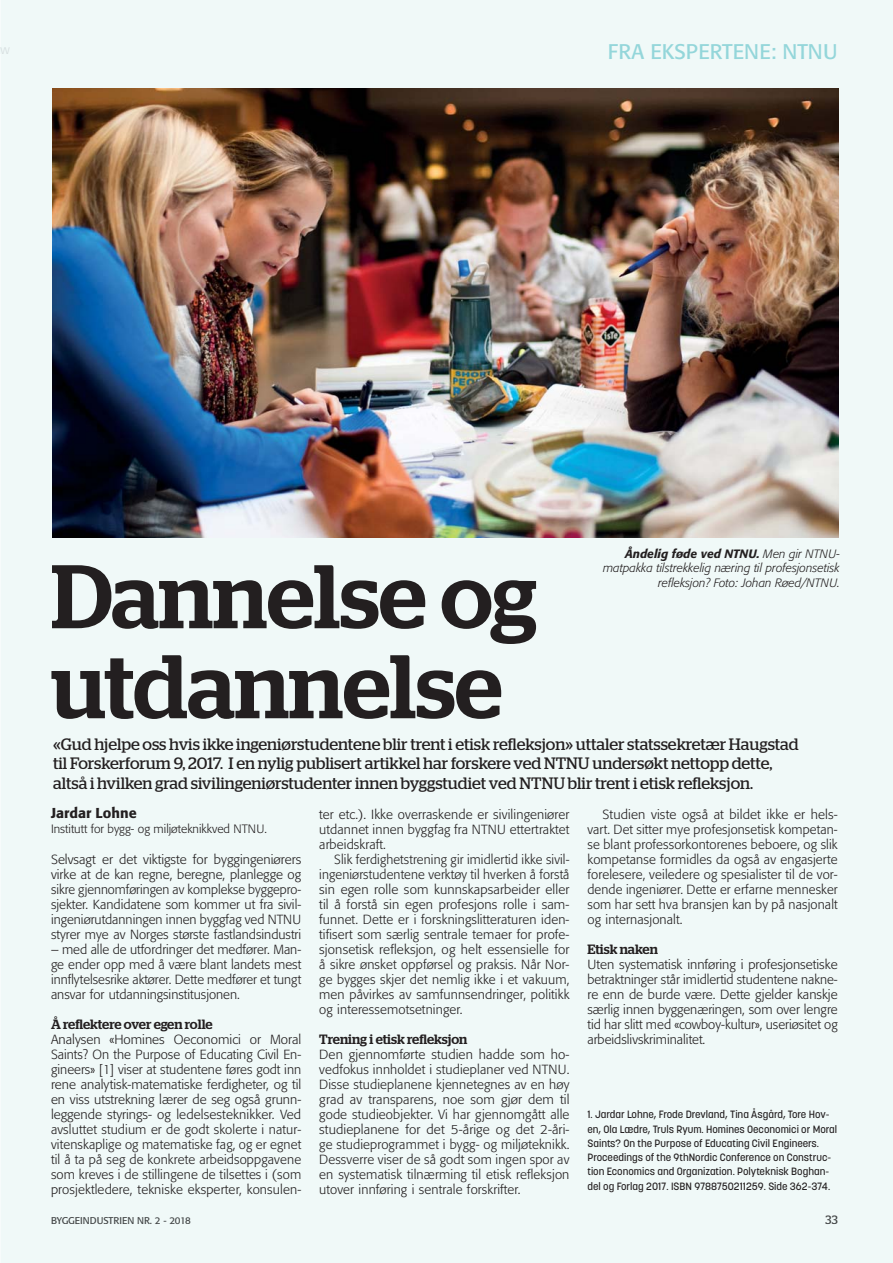
<style>
.page{position:relative;width:893px;height:1263px;background:#f0f9f8}
.page>*{position:absolute;margin:0;border:0;box-sizing:border-box;transform-origin:0 0}
.t1{font:500 90px/90px "Stag";letter-spacing:-.005em;color:#231f20}
.t2{font:21px "Formata";color:#94d6da}
.t3{font:16.5px/19.5px "Stag";color:#231f20}
.t4{font:500 14.25px "Formata";color:#231f20}
.t5{font:500 13.5px "Stag";color:#231f20}
.t6{font:300 13.2px/15px "Formata";letter-spacing:.01em;color:#231f20;text-align:justify}
.t7{font:italic 300 12px/14.2px "Formata";color:#231f20;text-align:right}
.t8{font:300 12px "Formata";color:#231f20}
.t9{font:12px "Stag";color:#231f20}
.t10{font:500 10.5px/14.2px "Korolev";color:#231f20}
.t11{font:9.75px "Formata";letter-spacing:-.005em;color:#414445}
.s1{font-weight:500}
</style>
<div class="page">
<div style="left:826px;top:1216px;width:11px;height:8px;background:#f0f9f8"></div>
<div style="left:52px;top:1217px;width:138px;height:7px;background:#f0f9f8"></div>
<div style="left:1px;top:47px;width:9px;height:7px;background:#f0f9f8"></div>
<img style="left:52px;top:88px;width:787px;height:450px">
<h2 class="t2" style="left:608px;top:44px;width:231px">FRA EKSPERTENE: NTNU</h2>
<h1 class="t1" style="left:51px;top:562px;width:488px">Dannelse og utdannelse</h1>
<p class="t7" style="left:603px;top:547px;width:238px"><span class="s1">Åndelig føde ved NTNU.</span> Men gir NTNU&shy;matpakka tilstrekkelig næring til profesjonsetisk refleksjon? Foto: Johan Røed/NTNU.</p>
<p class="t3" style="left:53px;top:736px;width:747px">«Gud hjelpe oss hvis ikke ingeniørstudentene blir trent i etisk refleksjon» uttaler statssekretær Haugstad til Forskerforum 9, 2017. I en nylig publisert artikkel har forskere ved NTNU undersøkt nettopp dette, altså i hvilken grad sivilingeniørstudenter innen byggstudiet ved NTNU blir trent i etisk refleksjon.</p>
<p class="t4" style="left:51px;top:805px;width:87px">Jardar Lohne</p>
<p class="t8" style="left:51px;top:823px;width:217px">Institutt for bygg- og miljøteknikkved NTNU.</p>
<p class="t6" style="left:51px;top:853px;width:252px">Selvsagt er det viktigste for bygging en iørers virke at de kan regne, beregne, planlegge og sikre gjennomføringen av komplekse byggepro&shy;sjekter. Kandidatene som kommer ut fra sivil&shy;ingeniørutdanningen innen byggfag ved NTNU styrer mye av Norges største fastlandsindustri</p>
<p class="t6" style="left:51px;top:943px;width:252px">– med alle de utfordringer det medfører. Man&shy;ge ender opp med å være blant landets mest innflytelsesrike aktører. Dette medfører et tungt ansvar for utdanningsinstitusjonen.</p>
<p class="t5" style="left:51px;top:1019px;width:163px">Å reflektere over egen rolle</p>
<p class="t6" style="left:51px;top:1033px;width:252px">Analysen «Homines Oeconomici or Moral Saints? On the Purpose of Educating Civil En&shy;gineers» [1] viser at studentene føres godt inn rene analytisk-matematiske ferdigheter, og til en viss utstrekning lærer de seg også grunn&shy;leggende styrings- og ledelsesteknikker. Ved avsluttet studium er de godt skolerte i natur&shy;vitenskaplige og matematiske fag, og er egnet til å ta på seg de konkrete arbeidsoppgavene som kreves i de stillingene de tilsettes i (som prosjektledere, tekniske eksperter, konsulen-</p>
<p class="t6" style="left:319px;top:808px;width:252px">ter etc.). Ikke overraskende er sivilingeniører utdannet innen byggfag fra NTNU ettertraktet arbeidskraft.</p>
<p class="t6" style="left:319px;top:853px;width:252px;text-indent:15px">Slik ferdighetstrening gir imidlertid ikke sivil&shy;ingeniørstudentene verktøy til hverken å forstå sin egen rolle som kunnskapsarbeider eller til å forstå sin egen profesjons rolle i sam&shy;funnet. Dette er i forskningslitteraturen iden&shy;tifisert som særlig sentrale temaer for profe&shy;sjonsetisk refleksjon, og helt essensielle for å sikre ønsket oppførsel og praksis. Når Nor&shy;ge bygges skjer det nemlig ikke i et vakuum, men påvirkes av samfunnsendringer, politikk og interessemotsetninger.</p>
<p class="t5" style="left:319px;top:1034px;width:150px">Trening i etisk refleksjon</p>
<p class="t6" style="left:319px;top:1048px;width:252px">Den gjennomførte studien hadde som ho&shy;vedfokus innholdet i studieplaner ved NTNU.<br>Disse studieplanene kjennetegnes av en høy grad av transparens, noe som gjør dem til gode studieobjekter. Vi har gjennomgått alle studieplanene for det 5-årige og det 2-åri&shy;ge studieprogrammet i bygg- og miljøteknikk.<br>Dessverre viser de så godt som ingen spor av en systematisk tilnærming til etisk refleksjon utover innføring i sentrale forskrifter.</p>
<p class="t6" style="left:587px;top:808px;width:252px;text-indent:15px">Studien viste også at bildet ikke er hels&shy;vart. Det sitter mye profesjonsetisk kompetan&shy;se blant professorkontorenes beboere, og slik kompetanse formidles da også av engasjerte forelesere, veiledere og spesialister til de vor&shy;dende ingeniører. Dette er erfarne mennesker som har sett hva bransjen kan by på nasjonalt og internasjonalt.</p>
<p class="t5" style="left:587px;top:944px;width:72px">Etisk naken</p>
<p class="t6" style="left:587px;top:958px;width:252px">Uten systematisk innføring i profesjonsetiske betraktninger står imidlertid studentene nakne&shy;re enn de burde være. Dette gjelder kanskje særlig innen byggenæringen, som over lengre tid har slitt med «cowboy-kultur», useriøsitet og arbeidslivskriminalitet.</p>
<p class="t10" style="left:587px;top:1108px;width:251px">1. Jardar Lohne, Frode Drevland, Tina Åsgård, Tore Hov&shy;en, Ola Lædre, Truls Ryum. Homines Oeconomici or Moral Saints? On the Purpose of Educating Civil Engineers.<br>Proceedings of the 9thNordic Conference on Construc&shy;tion Economics and Organization. Polyteknisk Boghan&shy;del og Forlag 2017. ISBN 9788750211259. Side 362-374.</p>
<p class="t11" style="left:51px;top:1217px;width:141px">BYGGEINDUSTRIEN NR. 2 - 2018</p>
<p class="t9" style="left:826px;top:1215px;width:14px">33</p>
</div>
